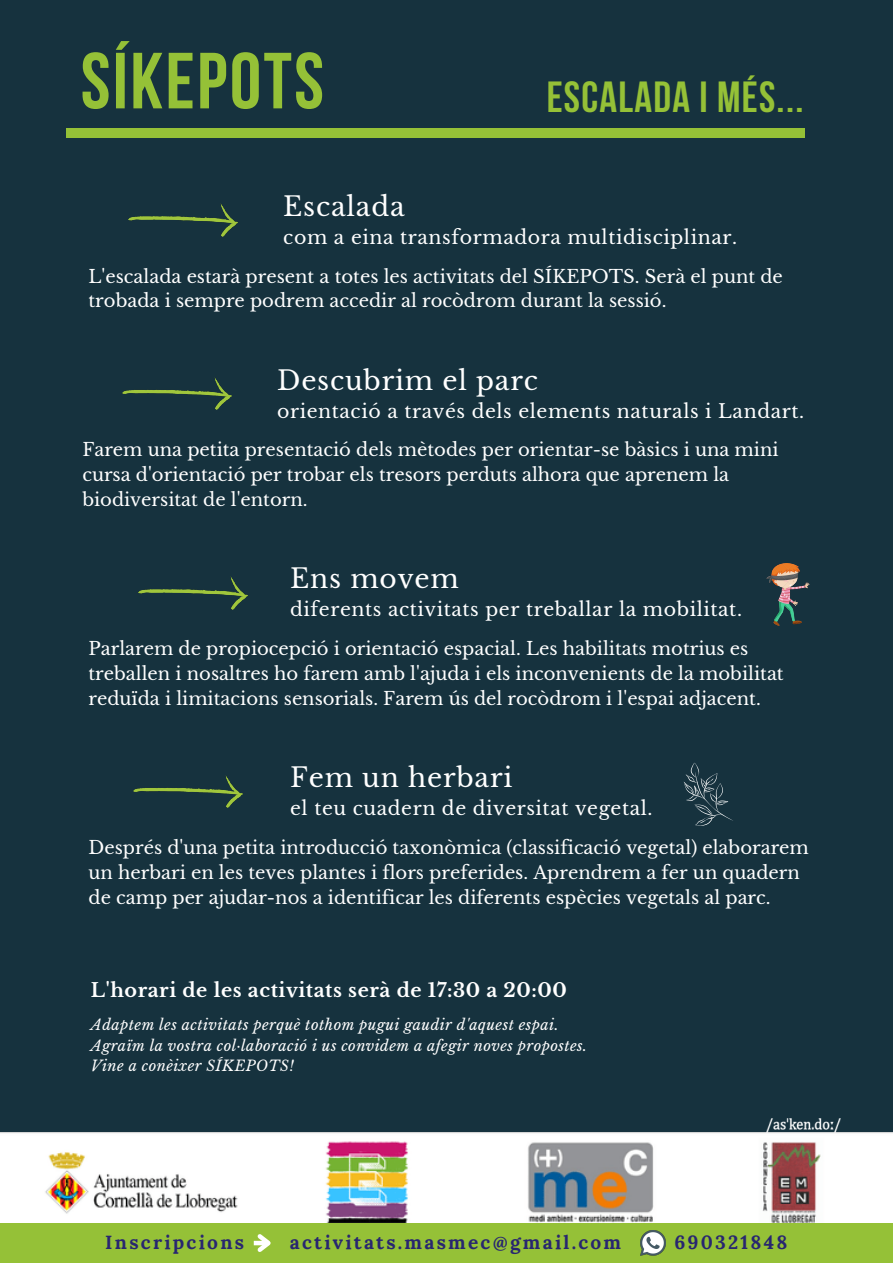
<style>
.page{position:relative;width:893px;height:1264px;background:#fff}
.page>*{position:absolute;margin:0;border:0;box-sizing:border-box;transform-origin:0 0}
.t1{font:700 79.35px "Bebas Neue";letter-spacing:.03em;color:#95c137}
.t2{font:700 43.35px "Bebas Neue";letter-spacing:.03em;color:#95c137}
.t3{font:26.4px "Libre Baskerville";letter-spacing:.03em;color:#fff}
.t4{font:700 19.05px "Lora";letter-spacing:.12em;color:#282670}
.t5{font:700 19.05px "Libre Baskerville";letter-spacing:.03em;color:#fff}
.t6{font:18.9px "Libre Baskerville";letter-spacing:.03em;color:#fff}
.t7{font:18px/24.8px "Libre Baskerville";color:#fff}
.t8{font:italic 14.55px/20.2px "Libre Baskerville";letter-spacing:.03em;color:#fff}
</style>
<div class="page">
<div style="left:0;top:0;width:892px;height:1262px;background:#16323e"></div>
<img style="left:122px;top:377px;width:109px;height:33px">
<img style="left:138px;top:576px;width:109px;height:33px">
<img style="left:133px;top:775px;width:109px;height:32px">
<img style="left:766px;top:563px;width:43px;height:62px">
<img style="left:129px;top:203px;width:109px;height:33px">
<div style="left:66px;top:128px;width:738px;height:9px;background:#95c137"></div>
<img style="left:0;top:1132px;width:892px;height:91px">
<div style="left:0;top:1223px;width:892px;height:39px;background:#95c137"></div>
<svg style="left:254px;top:1234px;width:17px;height:18px"></svg>
<img style="left:640px;top:1230px;width:25px;height:25px">
<img style="left:766px;top:1118px;width:74px;height:14px">
<svg style="left:684px;top:762px;width:49px;height:63px"></svg>
<h1 class="t1" style="left:81px;top:49px;width:245px">SÍKEPOTS</h1>
<h2 class="t2" style="left:546px;top:80px;width:258px">ESCALADA I MÉS...</h2>
<h3 class="t3" style="left:283px;top:190px;width:123px">Escalada</h3>
<p class="t6" style="left:283px;top:226px;width:455px">com a eina transformadora multidisciplinar.</p>
<p class="t7" style="left:88px;top:264px;width:695px">L'escalada estarà present a totes les activitats del SÍKEPOTS. Serà el punt de trobada i sempre podrem accedir al rocòdrom durant la sessió.</p>
<h3 class="t3" style="left:277px;top:364px;width:262px">Descubrim el parc</h3>
<p class="t6" style="left:277px;top:399px;width:528px">orientació a través dels elements naturals i Landart.</p>
<p class="t7" style="left:82px;top:438px;width:697px">Farem una petita presentació dels mètodes per orientar-se bàsics i una mini cursa d'orientació per trobar els tresors perduts alhora que aprenem la biodiversitat de l'entorn.</p>
<h3 class="t3" style="left:290px;top:562px;width:170px">Ens movem</h3>
<p class="t6" style="left:290px;top:598px;width:453px">diferents activitats per treballar la mobilitat.</p>
<p class="t7" style="left:88px;top:636px;width:696px">Parlarem de propiocepció i orientació espacial. Les habilitats motrius es treballen i nosaltres ho farem amb l'ajuda i els inconvenients de la mobilitat reduïda i limitacions sensorials. Farem ús del rocòdrom i l'espai adjacent.</p>
<h3 class="t3" style="left:290px;top:761px;width:224px">Fem un herbari</h3>
<p class="t6" style="left:290px;top:797px;width:364px">el teu cuadern de diversitat vegetal.</p>
<p class="t7" style="left:88px;top:835px;width:721px">Després d'una petita introducció taxonòmica (classificació vegetal) elaborarem un herbari en les teves plantes i flors preferides. Aprendrem a fer un quadern de camp per ajudar-nos a identificar les diferents espècies vegetals al parc.</p>
<p class="t5" style="left:91px;top:978px;width:477px">L'horari de les activitats serà de 17:30 a 20:00</p>
<p class="t8" style="left:91px;top:1015px;width:497px">Adaptem les activitats perquè tothom pugui gaudir d'aquest espai.<br>Agraïm la vostra col·laboració i us convidem a afegir noves propostes.<br>Vine a conèixer SÍKEPOTS!</p>
<p class="t4" style="left:105px;top:1229px;width:140px">Inscripcions</p>
<p class="t4" style="left:290px;top:1229px;width:333px">activitats.masmec@gmail.com</p>
<p class="t4" style="left:674px;top:1229px;width:114px">690321848</p>
</div>
